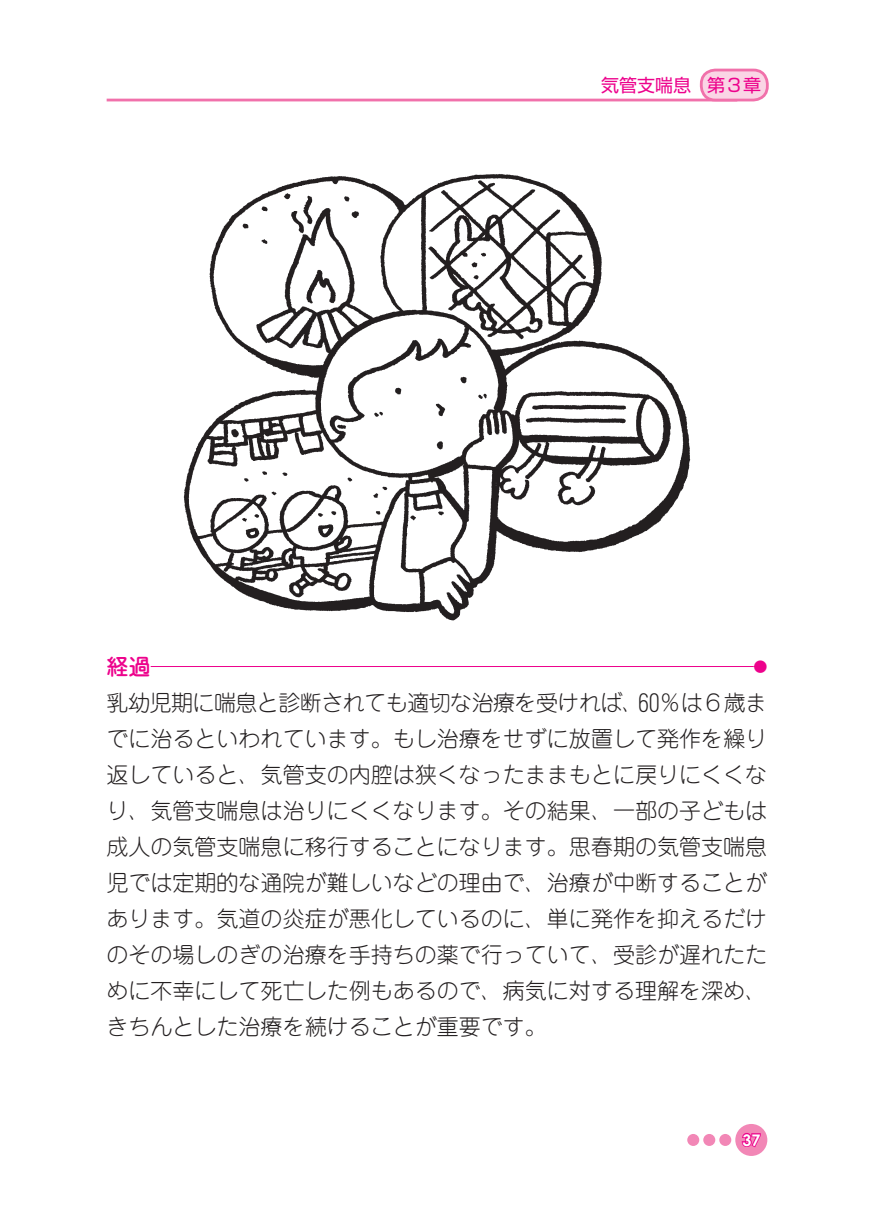
<style>
.page{position:relative;width:874px;height:1225px;background:#fff}
.page>*{position:absolute;margin:0;border:0;box-sizing:border-box;transform-origin:0 0}
.t1{font:300 22px/36px "Jun 101 Pro";color:#231f20;text-align:justify}
.t2{font:500 22px "Jun 34 Pro";color:#ed028c}
.t3{font:18px "Shin Go Pro";color:#ed028c}
.t4{font:700 16px "Century Gothic";color:#fff}
.t5{font:500 14px "Jun 34 Pro";color:#ed028c}
.s1{font-family:"Junlgt Num";font-weight:400}
</style>
<div class="page">
<hr style="left:151px;top:666px;width:602px;height:1px;background:#ed028c">
<img style="left:183px;top:174px;width:508px;height:447px">
<hr style="left:107px;top:99px;width:630px;height:2px;background:#f171ab">
<div style="left:735px;top:1124px;width:32px;height:32px;background:#f287b6;border-radius:50%"></div>
<div style="left:719px;top:1134px;width:12px;height:12px;background:#f287b6;border-radius:50%"></div>
<div style="left:703px;top:1134px;width:12px;height:12px;background:#f287b6;border-radius:50%"></div>
<div style="left:687px;top:1134px;width:12px;height:12px;background:#f287b6;border-radius:50%"></div>
<svg style="left:741px;top:1133px;width:20px;height:15px"></svg>
<div style="left:701px;top:70px;width:66px;height:30px;background:#fad5e5;border-radius:14px"></div>
<div style="left:699px;top:69px;width:69px;height:32px;border:3px solid #f171ab;border-radius:14px"></div>
<p class="t3" style="left:601px;top:70px;width:162px">気管支喘息 第３章</p>
<p class="t2" style="left:107px;top:649px;width:45px">経過</p>
<p class="t5" style="left:753px;top:655px;width:15px">●</p>
<p class="t1" style="left:106px;top:682px;width:662px">乳幼児期に喘息と診断されても適切な治療を受ければ、<span class="s1">60</span>％は６歳までに治るといわれています。もし治療をせずに放置して発作を繰り返していると、気管支の内腔は狭くなったままもとに戻りにくくなり、気管支喘息は治りにくくなります。その結果、一部の子どもは成人の気管支喘息に移行することになります。思春期の気管支喘息児では定期的な通院が難しいなどの理由で、治療が中断することがあります。気道の炎症が悪化しているのに、単に発作を抑えるだけのその場しのぎの治療を手持ちの薬で行っていて、受診が遅れたために不幸にして死亡した例もあるので、病気に対する理解を深め、きちんとした治療を続けることが重要です。</p>
<p class="t4" style="left:742px;top:1129px;width:19px">37</p>
</div>
